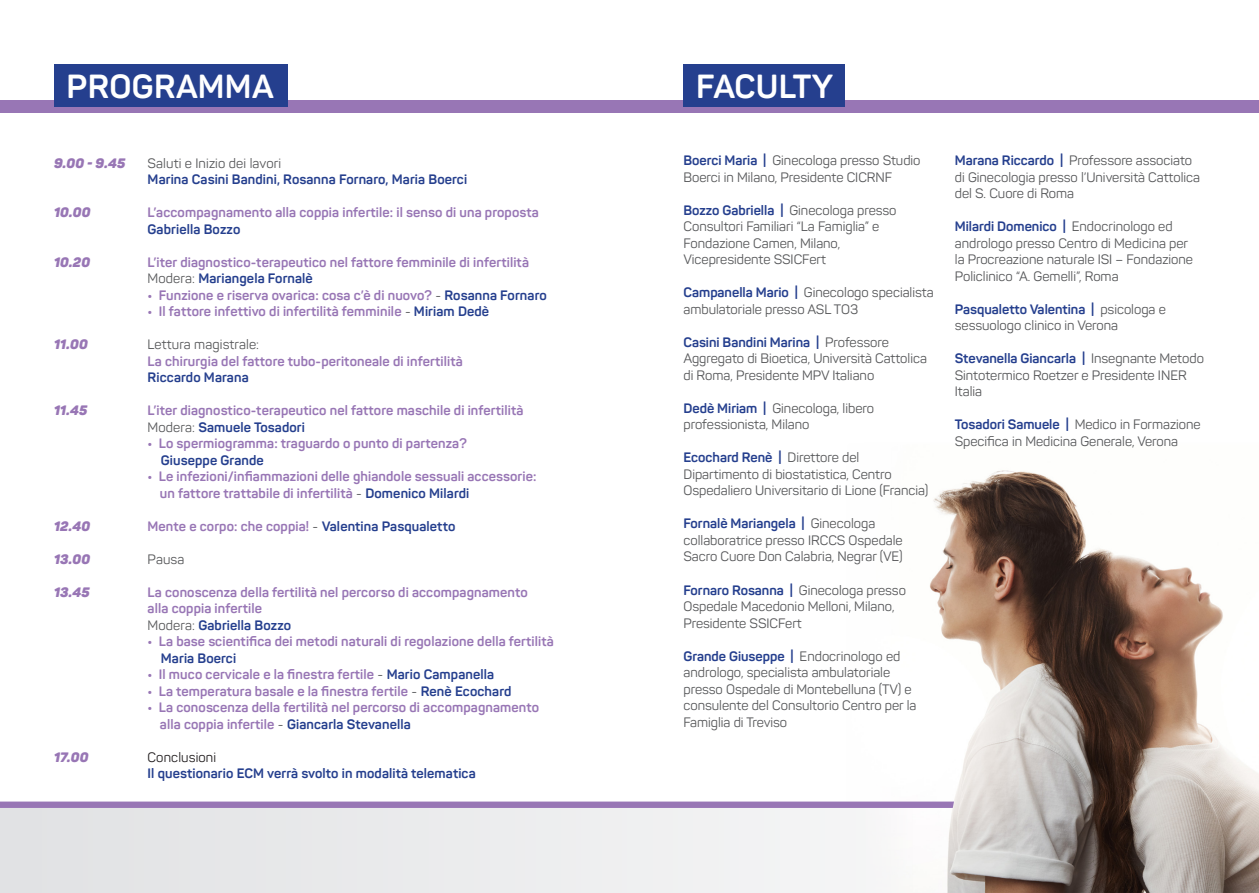
<style>
.page{position:relative;width:1259px;height:893px;background:#fff}
.page>*{position:absolute;margin:0;border:0;box-sizing:border-box;transform-origin:0 0}
.t1{font:700 33px "Panton";letter-spacing:.01em;color:#fff}
.t2{font:13.5px/16.5px "Panton";color:#57585a}
.t3{font:700 13.5px/16.5px "Panton";letter-spacing:.01em;color:#9876b5}
.t4{font:700 13.5px/16.5px "Panton";letter-spacing:.01em;color:#253f8e}
.t5{font:italic 900 13.5px "Panton Demo";letter-spacing:.01em;color:#9876b5}
.t6{font:13.5px "Panton";letter-spacing:.01em;color:#231f20}
.s1{font-weight:400;color:#57585a}
.s2{color:#253f8e}
.s3{font-weight:700;color:#253f8e}
</style>
<div class="page">
<div style="left:0;top:808px;width:1259px;height:85px;background:#ebebed"></div>
<img style="left:865px;top:470px;width:394px;height:423px">
<div style="left:0;top:100px;width:1259px;height:13px;background:#9876b5"></div>
<div style="left:54px;top:64px;width:234px;height:42px;background:#253f8e"></div>
<div style="left:683px;top:64px;width:162px;height:42px;background:#253f8e"></div>
<svg style="left:0;top:801px;width:954px;height:7px;background:#a081bb"></svg>
<p class="t1" style="left:67px;top:65px;width:208px">PROGRAMMA</p>
<p class="t1" style="left:696px;top:65px;width:138px">FACULTY</p>
<p class="t5" style="left:54px;top:154px;width:73px">9.00 - 9.45</p>
<p class="t4" style="left:148px;top:155px;width:321px"><span class="s1">Saluti e Inizio dei lavori<br></span>Marina Casini Bandini, Rosanna Fornaro, Maria Boerci</p>
<p class="t5" style="left:54px;top:204px;width:38px">10.00</p>
<p class="t3" style="left:148px;top:204px;width:393px">L’accompagnamento alla coppia infertile: il senso di una proposta<br><span class="s2">Gabriella Bozzo</span></p>
<p class="t5" style="left:54px;top:253px;width:38px">10.20</p>
<p class="t3" style="left:148px;top:254px;width:383px">L’iter diagnostico-terapeutico nel fattore femminile di infertilità</p>
<p class="t4" style="left:148px;top:270px;width:167px"><span class="s1">Modera:</span> Mariangela Fornalè</p>
<p class="t3" style="left:148px;top:287px;width:401px">• Funzione e riserva ovarica: cosa c’è di nuovo? <span class="s1">-</span> <span class="s2">Rosanna Fornaro</span></p>
<p class="t3" style="left:148px;top:303px;width:343px">• Il fattore infettivo di infertilità femminile <span class="s1">-</span> <span class="s2">Miriam Dedè</span></p>
<p class="t5" style="left:54px;top:336px;width:35px">11.00</p>
<p class="t2" style="left:148px;top:336px;width:113px">Lettura magistrale:</p>
<p class="t3" style="left:148px;top:353px;width:317px">La chirurgia del fattore tubo-peritoneale di infertilità<br><span class="s2">Riccardo Marana</span></p>
<p class="t5" style="left:54px;top:402px;width:35px">11.45</p>
<p class="t3" style="left:148px;top:402px;width:377px">L’iter diagnostico-terapeutico nel fattore maschile di infertilità</p>
<p class="t4" style="left:148px;top:419px;width:159px"><span class="s1">Modera:</span> Samuele Tosadori</p>
<p class="t3" style="left:161px;top:435px;width:307px;text-indent:-13px">• Lo spermiogramma: traguardo o punto di partenza?<br><span class="s2">Giuseppe Grande</span></p>
<p class="t3" style="left:148px;top:468px;width:390px">• Le infezioni/infiammazioni delle ghiandole sessuali accessorie:</p>
<p class="t3" style="left:160px;top:485px;width:311px">un fattore trattabile di infertilità <span class="s1">-</span> <span class="s2">Domenico Milardi</span></p>
<p class="t5" style="left:54px;top:517px;width:38px">12.40</p>
<p class="t3" style="left:148px;top:518px;width:309px">Mente e corpo: che coppia! <span class="s1">-</span> <span class="s2">Valentina Pasqualetto</span></p>
<p class="t5" style="left:54px;top:550px;width:38px">13.00</p>
<p class="t2" style="left:148px;top:551px;width:38px">Pausa</p>
<p class="t5" style="left:54px;top:583px;width:37px">13.45</p>
<p class="t3" style="left:148px;top:584px;width:382px">La conoscenza della fertilità nel percorso di accompagnamento</p>
<p class="t3" style="left:148px;top:600px;width:116px">alla coppia infertile</p>
<p class="t4" style="left:148px;top:617px;width:145px"><span class="s1">Modera:</span> Gabriella Bozzo</p>
<p class="t3" style="left:161px;top:633px;width:394px;text-indent:-13px">• La base scientifica dei metodi naturali di regolazione della fertilità<br><span class="s2">Maria Boerci</span></p>
<p class="t3" style="left:148px;top:666px;width:348px">• Il muco cervicale e la finestra fertile <span class="s1">-</span> <span class="s2">Mario Campanella</span></p>
<p class="t3" style="left:148px;top:683px;width:365px">• La temperatura basale e la finestra fertile <span class="s1">-</span> <span class="s2">Renè Ecochard</span></p>
<p class="t3" style="left:148px;top:699px;width:393px">• La conoscenza della fertilità nel percorso di accompagnamento</p>
<p class="t3" style="left:160px;top:716px;width:252px">alla coppia infertile <span class="s1">-</span> <span class="s2">Giancarla Stevanella</span></p>
<p class="t5" style="left:54px;top:748px;width:36px">17.00</p>
<p class="t6" style="left:148px;top:749px;width:70px">Conclusioni</p>
<p class="t4" style="left:148px;top:765px;width:330px">Il questionario ECM verrà svolto in modalità telematica</p>
<p class="t2" style="left:683px;top:152px;width:239px"><span class="s3">Boerci Maria |</span> Ginecologa presso Studio<br>Boerci in Milano, Presidente CICRNF</p>
<p class="t2" style="left:683px;top:202px;width:214px"><span class="s3">Bozzo Gabriella |</span> Ginecologa presso<br>Consultori Familiari “La Famiglia” e<br>Fondazione Camen, Milano,</p>
<p class="t2" style="left:683px;top:251px;width:144px">Vicepresidente SSICFert</p>
<p class="t2" style="left:683px;top:284px;width:252px"><span class="s3">Campanella Mario |</span> Ginecologo specialista ambulatoriale presso ASL TO3</p>
<p class="t2" style="left:683px;top:334px;width:245px"><span class="s3">Casini Bandini Marina |</span> Professore<br>Aggregato di Bioetica, Università Cattolica di Roma, Presidente MPV Italiano</p>
<p class="t2" style="left:683px;top:400px;width:192px"><span class="s3">Dedè Miriam |</span> Ginecologa, libero professionista, Milano</p>
<p class="t2" style="left:683px;top:449px;width:246px"><span class="s3">Ecochard Renè |</span> Direttore del<br>Dipartimento di biostatistica, Centro<br>Ospedaliero Universitario di Lione (Francia)</p>
<p class="t2" style="left:683px;top:515px;width:221px"><span class="s3">Fornalè Mariangela |</span> Ginecologa collaboratrice presso IRCCS Ospedale<br>Sacro Cuore Don Calabria, Negrar (VE)</p>
<p class="t2" style="left:683px;top:581px;width:224px"><span class="s3">Fornaro Rosanna |</span> Ginecologa presso<br>Ospedale Macedonio Melloni, Milano,</p>
<p class="t2" style="left:683px;top:614px;width:120px">Presidente SSICFert</p>
<p class="t2" style="left:683px;top:647px;width:234px"><span class="s3">Grande Giuseppe |</span> Endocrinologo ed andrologo, specialista ambulatoriale presso Ospedale di Montebelluna (TV) e consulente del Consultorio Centro per la Famiglia di Treviso</p>
<p class="t2" style="left:955px;top:152px;width:247px"><span class="s3">Marana Riccardo |</span> Professore associato di Ginecologia presso l’Università Cattolica del S. Cuore di Roma</p>
<p class="t2" style="left:955px;top:218px;width:240px"><span class="s3">Milardi Domenico |</span> Endocrinologo ed andrologo presso Centro di Medicina per la Procreazione naturale ISI – Fondazione Policlinico “A. Gemelli”, Roma</p>
<p class="t2" style="left:955px;top:301px;width:212px"><span class="s3">Pasqualetto Valentina |</span> psicologa e sessuologo clinico in Verona</p>
<p class="t2" style="left:955px;top:350px;width:251px"><span class="s3">Stevanella Giancarla |</span> Insegnante Metodo<br>Sintotermico Roetzer e Presidente INER<br>Italia</p>
<p class="t2" style="left:955px;top:416px;width:247px"><span class="s3">Tosadori Samuele |</span> Medico in Formazione<br>Specifica in Medicina Generale, Verona</p>
</div>
